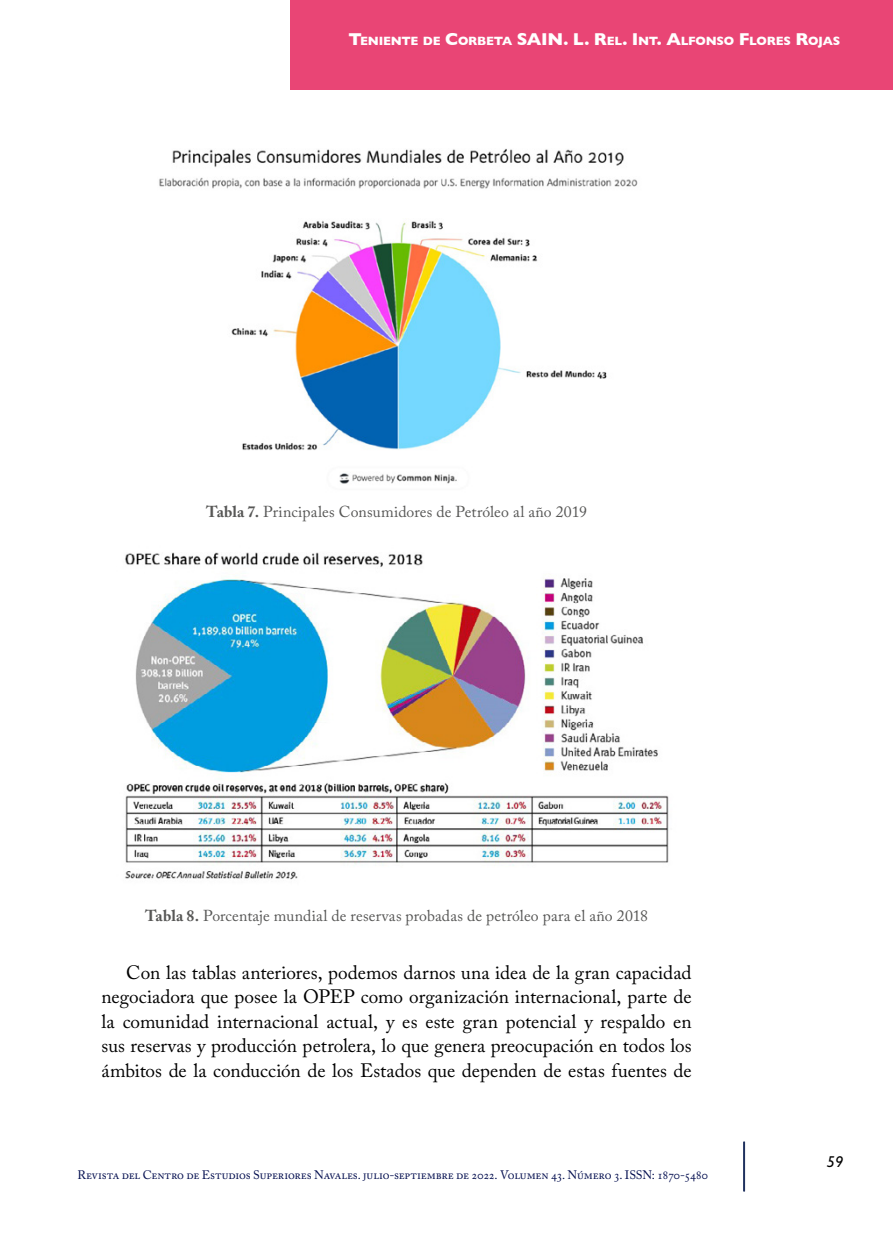
<style>
.page{position:relative;width:893px;height:1241px;background:#fff}
.page>*{position:absolute;margin:0;border:0;box-sizing:border-box;transform-origin:0 0}
.t1{font:19.25px/24.5px "Adobe Caslon Pro";letter-spacing:-.005em;color:#000;text-align:justify}
.t2{font:15.75px "Adobe Caslon Pro";letter-spacing:.005em;color:#575756}
.t3{font:italic 500 15.75px "Gill Sans";color:#000}
.t4{font:12.25px "Adobe Caslon Pro";letter-spacing:-.015em;color:#030e4f}
.t5{font:700 12.25px "Gill Sans";letter-spacing:-.02em;color:#fff}
.s1{font-size:17.5px}
.s2{font-weight:700}
.s3{font-family:"Aller";font-weight:400;font-style:normal;color:#fff}
</style>
<div class="page">
<hr style="left:743px;top:1141px;width:2px;height:50px;background:#1f315e">
<div style="left:290px;top:0;width:603px;height:89px;background:#e94575"></div>
<img style="left:159px;top:148px;width:479px;height:336px">
<img style="left:125px;top:552px;width:544px;height:328px">
<p class="t5" style="left:349px;top:31px;width:192px"><span class="s1">T</span>ENIENTE DE <span class="s1">C</span>ORBETA <span class="s1">SAIN</span></p>
<p class="t5" style="left:563px;top:31px;width:277px"><span class="s1">. L. R</span>EL<span class="s1">. I</span> NT<span class="s1">. A</span>LFONSO <span class="s1">F</span> LORES <span class="s1">R</span>OJAS</p>
<p class="t2" style="left:206px;top:502px;width:382px"><span class="s2">Tabla 7.</span> Principales Consumidores de Petróleo al año 2019</p>
<p class="t2" style="left:145px;top:906px;width:505px"><span class="s2">Tabla 8.</span> Porcentaje mundial de reservas probadas de petróleo para el año 2018</p>
<p class="t1" style="left:102px;top:959px;width:592px;text-indent:25px">Con las tablas anteriores, podemos darnos una idea de la gran capacidad negociadora que posee la OPEP como organización internacional, parte de la comunidad internacional actual, y es este gran potencial y respaldo en sus reservas y producción petrolera, lo que genera preocupación en todos los ámbitos de la conducción de los Estados que dependen de estas fuentes de</p>
<p class="t4" style="left:77px;top:1167px;width:632px">Revista del Centro de Estudios Superiores Navales. julio-septiembre de 2022. Volumen 43. Número 3. ISSN: 1870-5480</p>
<p class="t3" style="left:825px;top:1151px;width:20px"><span class="s3">5</span>5 9</p>
</div>
